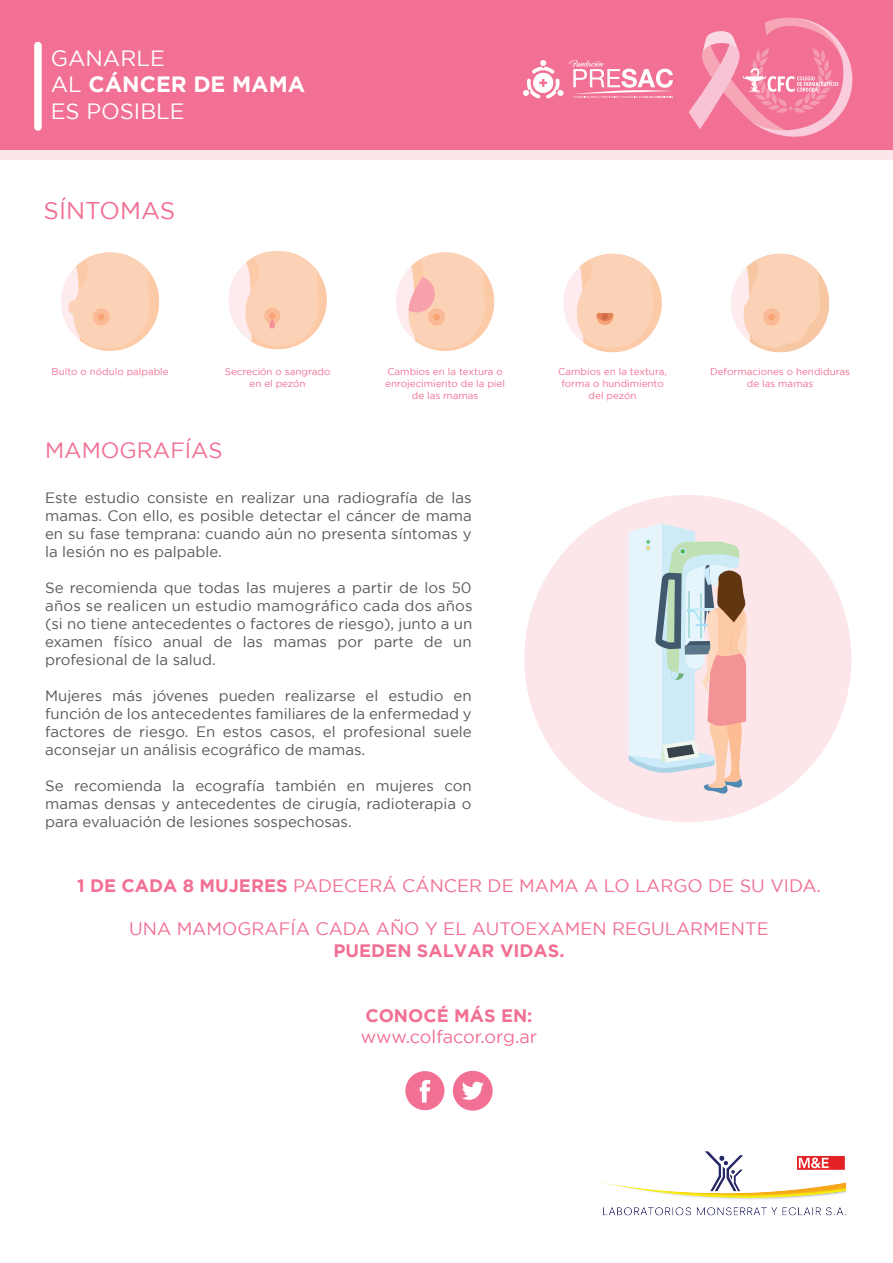
<style>
.page{position:relative;width:893px;height:1263px;background:#fff}
.page>*{position:absolute;margin:0;border:0;box-sizing:border-box;transform-origin:0 0}
.t1{font:24.15px "Gotham";color:#f17093}
.t2{font:22.05px/26.5px "Gotham";color:#fff}
.t3{font:22.05px "Gotham";color:#f17093}
.t4{font:18px "Gotham";color:#f17093}
.t5{font:700 18px "Gotham";color:#f17093}
.t6{font:15px/18px "Gotham";color:#57585a;text-align:justify}
.t7{font:9.9px/11.9px "Gotham";color:#f17093;text-align:center}
.s1{font-weight:700}
</style>
<div class="page">
<div style="left:0;top:0;width:893px;height:150px;background:#f17093"></div>
<div style="left:0;top:150px;width:892px;height:10px;background:#fce6ea"></div>
<svg style="left:689px;top:17px;width:164px;height:120px"></svg>
<svg style="left:523px;top:60px;width:150px;height:39px"></svg>
<div style="left:34px;top:42px;width:8px;height:89px;background:#fff;border-radius:4px"></div>
<img style="left:602px;top:1151px;width:245px;height:65px">
<div style="left:524px;top:495px;width:327px;height:327px;background:#fce6ea;border-radius:50%"></div>
<svg style="left:629px;top:524px;width:118px;height:270px"></svg>
<svg style="left:62px;top:252px;width:97px;height:99px"></svg>
<svg style="left:397px;top:252px;width:97px;height:99px"></svg>
<svg style="left:566px;top:254px;width:96px;height:98px"></svg>
<svg style="left:732px;top:254px;width:97px;height:98px"></svg>
<div style="left:763px;top:308px;width:17px;height:18px;background:#faba96;border-radius:50%"></div>
<div style="left:768px;top:314px;width:7px;height:6px;background:#f8a376;border-radius:50%"></div>
<div style="left:228px;top:251px;width:99px;height:98px;background:#fdebee;border-radius:49px"></div>
<svg style="left:236px;top:251px;width:91px;height:98px"></svg>
<svg style="left:269px;top:318px;width:6px;height:11px"></svg>
<svg style="left:405px;top:1071px;width:39px;height:39px"></svg>
<svg style="left:453px;top:1071px;width:40px;height:40px"></svg>
<h2 class="t2" style="left:51px;top:45px;width:256px">GANARLE<br>AL <span class="s1">CÁNCER DE MAMA<br></span>ES POSIBLE</h2>
<h1 class="t1" style="left:44px;top:197px;width:133px">SÍNTOMAS</h1>
<p class="t7" style="left:52px;top:366px;width:119px">Bulto o nódulo palpable</p>
<p class="t7" style="left:385px;top:366px;width:121px">Cambios en la textura o enrojecimiento de la piel de las mamas</p>
<p class="t7" style="left:558px;top:366px;width:110px">Cambios en la textura, forma o hundimiento del pezón</p>
<p class="t7" style="left:710px;top:366px;width:142px">Deformaciones o hendiduras de las mamas</p>
<p class="t7" style="left:225px;top:366px;width:107px">Secreción o sangrado en el pezón</p>
<h2 class="t3" style="left:45px;top:438px;width:179px">MAMOGRAFÍAS</h2>
<p class="t6" style="left:45px;top:488px;width:428px">Este estudio consiste en realizar una radiografía de las mamas. Con ello, es posible detectar el cáncer de mama en su fase temprana: cuando aún no presenta síntomas y la lesión no es palpable.</p>
<p class="t6" style="left:45px;top:578px;width:429px">Se recomienda que todas las mujeres a partir de los 50 años se realicen un estudio mamográfico cada dos años (si no tiene antecedentes o factores de riesgo), junto a un examen físico anual de las mamas por parte de un profesional de la salud.</p>
<p class="t6" style="left:45px;top:686px;width:428px">Mujeres más jóvenes pueden realizarse el estudio en función de los antecedentes familiares de la enfermedad y factores de riesgo. En estos casos, el profesional suele aconsejar un análisis ecográfico de mamas.</p>
<p class="t6" style="left:45px;top:776px;width:428px">Se recomienda la ecografía también en mujeres con mamas densas y antecedentes de cirugía, radioterapia o para evaluación de lesiones sospechosas.</p>
<p class="t4" style="left:77px;top:876px;width:745px"><span class="s1">1 DE CADA 8 MUJERES</span> PADECERÁ CÁNCER DE MAMA A LO LARGO DE SU VIDA.</p>
<p class="t4" style="left:129px;top:919px;width:641px">UNA MAMOGRAFÍA CADA AÑO Y EL AUTOEXAMEN REGULARMENTE</p>
<p class="t5" style="left:333px;top:940px;width:232px">PUEDEN SALVAR VIDAS.</p>
<p class="t5" style="left:365px;top:1005px;width:169px">CONOCÉ MÁS EN:</p>
<p class="t4" style="left:361px;top:1027px;width:178px">www.colfacor.org.ar</p>
</div>
